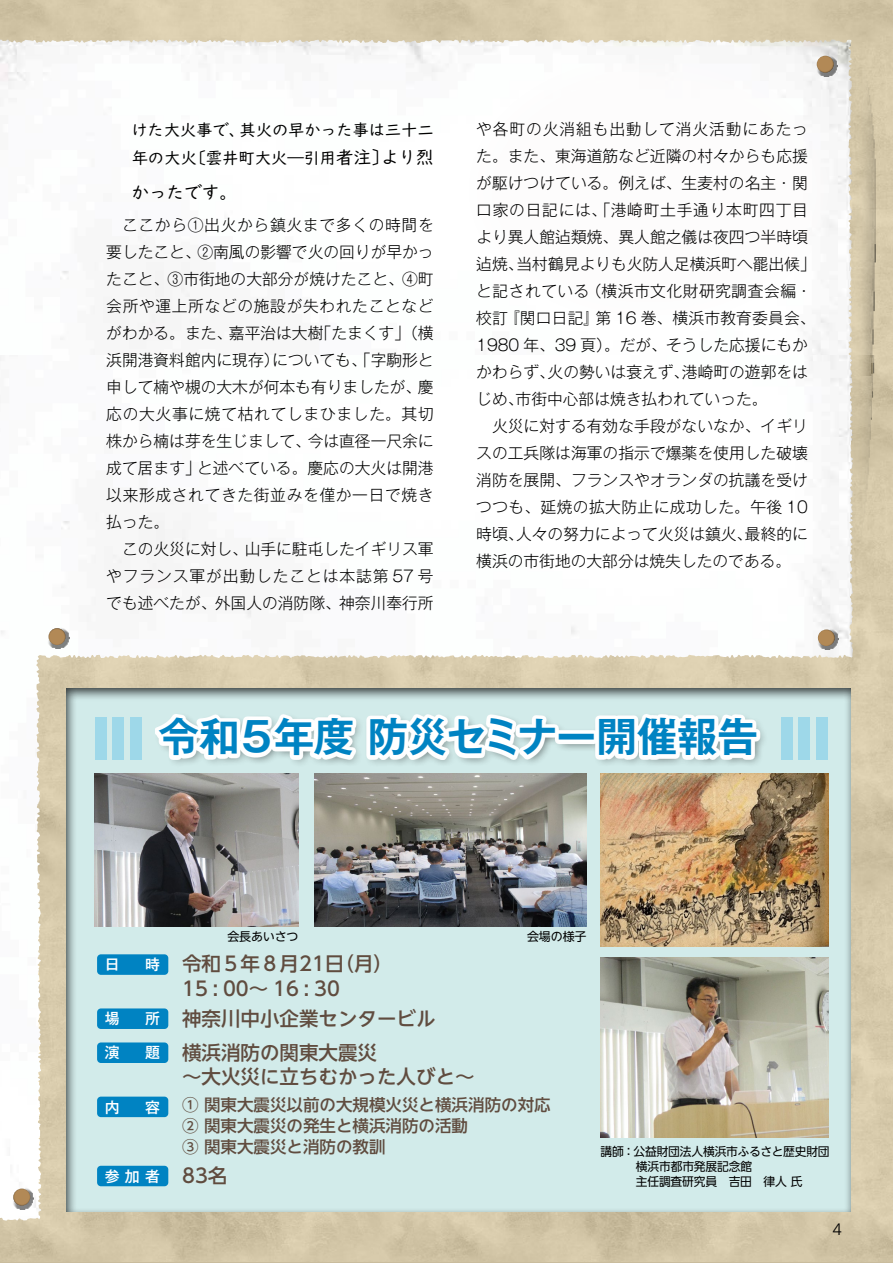
<style>
.page{position:relative;width:893px;height:1263px;background:#fff}
.page>*{position:absolute;margin:0;border:0;box-sizing:border-box;transform-origin:0 0}
.t1{font:700 40.5px "Gothic MB101 Pro De";letter-spacing:-.025em;color:#0083c2}
.t2{font:500 19.5px/24px "UD Shin Go NT Pro";color:#604c3f}
.t3{font:18px "UD Digi Kyokasho NP R";letter-spacing:-.025em;color:#000}
.t4{font:500 16.5px/21px "UD Shin Go NT Pro";color:#604c3f}
.t5{font:16.5px/27.8px "UD Digi Kyokasho NP R";letter-spacing:-.015em;color:#000}
.t6{font:15.9px "Tsuku Go Pro R";color:#000}
.t7{font:300 15.75px/27px "Gothic MB101 Pro";letter-spacing:.005em;color:#000;text-align:justify}
.t8{font:500 14.85px "Gothic MB101 Pro";color:#fff}
.t9{font:12px/15px "UD Shin Go NT Pro";letter-spacing:-.015em;color:#000}
.s1{font-size:18px}
.s2{font-family:"Gothic MB101 Pro";font-size:14.85px;color:#fff}
.s3{font-family:"UD Shin Go NT Pro";font-size:19.5px;color:#604c3f}
</style>
<div class="page">
<img style="left:0;top:0;width:893px;height:355px">
<img style="left:815px;top:54px;width:22px;height:22px">
<svg style="left:817px;top:56px;width:17px;height:17px"></svg>
<div style="left:469px;top:56px;width:364px;height:268px;background:#fdfcfc;border-radius:50%"></div>
<img style="left:0;top:355px;width:893px;height:548px">
<img style="left:816px;top:628px;width:22px;height:22px">
<svg style="left:818px;top:630px;width:17px;height:16px"></svg>
<img style="left:0;top:903px;width:893px;height:360px">
<img style="left:47px;top:626px;width:22px;height:23px">
<svg style="left:49px;top:628px;width:17px;height:17px"></svg>
<img style="left:12px;top:1187px;width:22px;height:22px">
<svg style="left:13px;top:1189px;width:17px;height:16px"></svg>
<div style="left:51px;top:678px;width:811px;height:535px;background:#000;opacity:.75"></div>
<img style="left:95px;top:774px;width:203px;height:152px">
<img style="left:601px;top:957px;width:227px;height:181px">
<img style="left:314px;top:774px;width:273px;height:152px">
<img style="left:601px;top:774px;width:227px;height:172px">
<div style="left:154px;top:712px;width:614px;height:56px;background:#000;opacity:.75"></div>
<svg style="left:155px;top:714px;width:605px;height:46px"></svg>
<div style="left:97px;top:954px;width:71px;height:21px;background:#0083c2;border-radius:4px"></div>
<div style="left:97px;top:1008px;width:71px;height:21px;background:#0083c2;border-radius:4px"></div>
<div style="left:97px;top:1042px;width:71px;height:21px;background:#0083c2;border-radius:4px"></div>
<div style="left:97px;top:1096px;width:71px;height:21px;background:#0083c2;border-radius:4px"></div>
<div style="left:97px;top:1166px;width:71px;height:20px;background:#0083c2;border-radius:4px"></div>
<div style="left:95px;top:718px;width:11px;height:42px;background:#9ed8e9"></div>
<div style="left:781px;top:718px;width:11px;height:42px;background:#9ed8e9"></div>
<div style="left:113px;top:718px;width:11px;height:42px;background:#9ed8e9"></div>
<div style="left:799px;top:718px;width:11px;height:42px;background:#9ed8e9"></div>
<div style="left:130px;top:718px;width:12px;height:42px;background:#9ed8e9"></div>
<div style="left:816px;top:718px;width:12px;height:42px;background:#9ed8e9"></div>
<p class="t5" style="left:132px;top:116px;width:304px">けた大火事で、其火の早かった事は三十二年の大火〔雲井町大火―引用<span class="s1">者注〕より烈</span></p>
<p class="t3" style="left:132px;top:182px;width:107px">かったです。</p>
<p class="t7" style="left:106px;top:210px;width:329px;text-indent:16px">ここから①出火から鎮火まで多くの時間を要したこと、②南風の影響で火の回りが早かったこと、③市街地の大部分が焼けたこと、④町会所や運上所などの施設が失われたことなどがわかる。また、嘉平治は大樹「たまくす」（横浜開港資料館内に現存）についても、「字駒形と申して楠や槻の大木が何本も有りましたが、慶応の大火事に焼て枯れてしまひました。其切株から楠は芽を生じまして、今は直径一尺余に成て居ます」と述べている。慶応の大火は開港以来形成されてきた街並みを僅か一日で焼き払った。</p>
<p class="t7" style="left:106px;top:533px;width:329px;text-indent:16px">この火災に対し、山手に駐屯したイギリス軍やフランス軍が出動したことは本誌第 57 号でも述べたが、外国人の消防隊、神奈川奉行所</p>
<p class="t7" style="left:476px;top:114px;width:341px;text-align:left">や各町の火消組も出動して消火活動にあたった。また、東海道筋など近隣の村々からも応援が駆けつけている。例えば、生麦村の名主・関口家の日記には、「港崎町土手通り本町四丁目より異人館迠類焼、異人館之儀は夜四つ半時頃迠焼、当村鶴見よりも火防人足横浜町へ罷出候」と記されている（横浜市文化財研究調査会編・校訂『関口日記』第 16 巻、横浜市教育委員会、<br>1980 年、39 頁）。だが、そうした応援にもかかわらず、火の勢いは衰えず、港崎町の遊郭をはじめ、市街中心部は焼き払われていった。</p>
<p class="t7" style="left:476px;top:411px;width:333px;text-indent:16px">火災に対する有効な手段がないなか、イギリスの工兵隊は海軍の指示で爆薬を使用した破壊消防を展開、フランスやオランダの抗議を受けつつも、延焼の拡大防止に成功した。午後 10時頃、人々の努力によって火災は鎮火、最終的に横浜の市街地の大部分は焼失したのである。</p>
<h1 class="t1" style="left:159px;top:703px;width:601px">令和５年度 防災セミナー開催報告</h1>
<p class="t9" style="left:227px;top:928px;width:73px">会長あいさつ</p>
<p class="t9" style="left:527px;top:928px;width:61px">会場の様子</p>
<p class="t8" style="left:105px;top:952px;width:16px">日</p>
<p class="t2" style="left:182px;top:951px;width:212px;text-indent:-37px"><span class="s2">時</span> 令和５年８月21日（月）<br>15 : 00～ 16 : 30</p>
<p class="t8" style="left:105px;top:1006px;width:16px">場</p>
<p class="t2" style="left:145px;top:1006px;width:292px"><span class="s2">所</span> 神奈川中小企業センタービル</p>
<p class="t8" style="left:105px;top:1040px;width:16px">演</p>
<p class="t2" style="left:182px;top:1040px;width:294px;text-indent:-37px"><span class="s2">題</span> 横浜消防の関東大震災<br>～大火災に立ちむかった人びと～</p>
<p class="t8" style="left:105px;top:1094px;width:16px">内</p>
<p class="t8" style="left:145px;top:1094px;width:16px">容</p>
<p class="t4" style="left:182px;top:1094px;width:370px">① 関東大震災以前の大規模火災と横浜消防の対応<br>② 関東大震災の発生と横浜消防の活動<br>③ 関東大震災と消防の教訓</p>
<p class="t8" style="left:105px;top:1164px;width:124px">参加者 <span class="s3">83名</span></p>
<p class="t9" style="left:600px;top:1143px;width:231px">講師：公益財団法人横浜市ふるさと歴史財団　　　横浜市都市発展記念館<br>　　　主任調査研究員　吉田　律人 氏</p>
<p class="t6" style="left:833px;top:1215px;width:11px">4</p>
</div>
